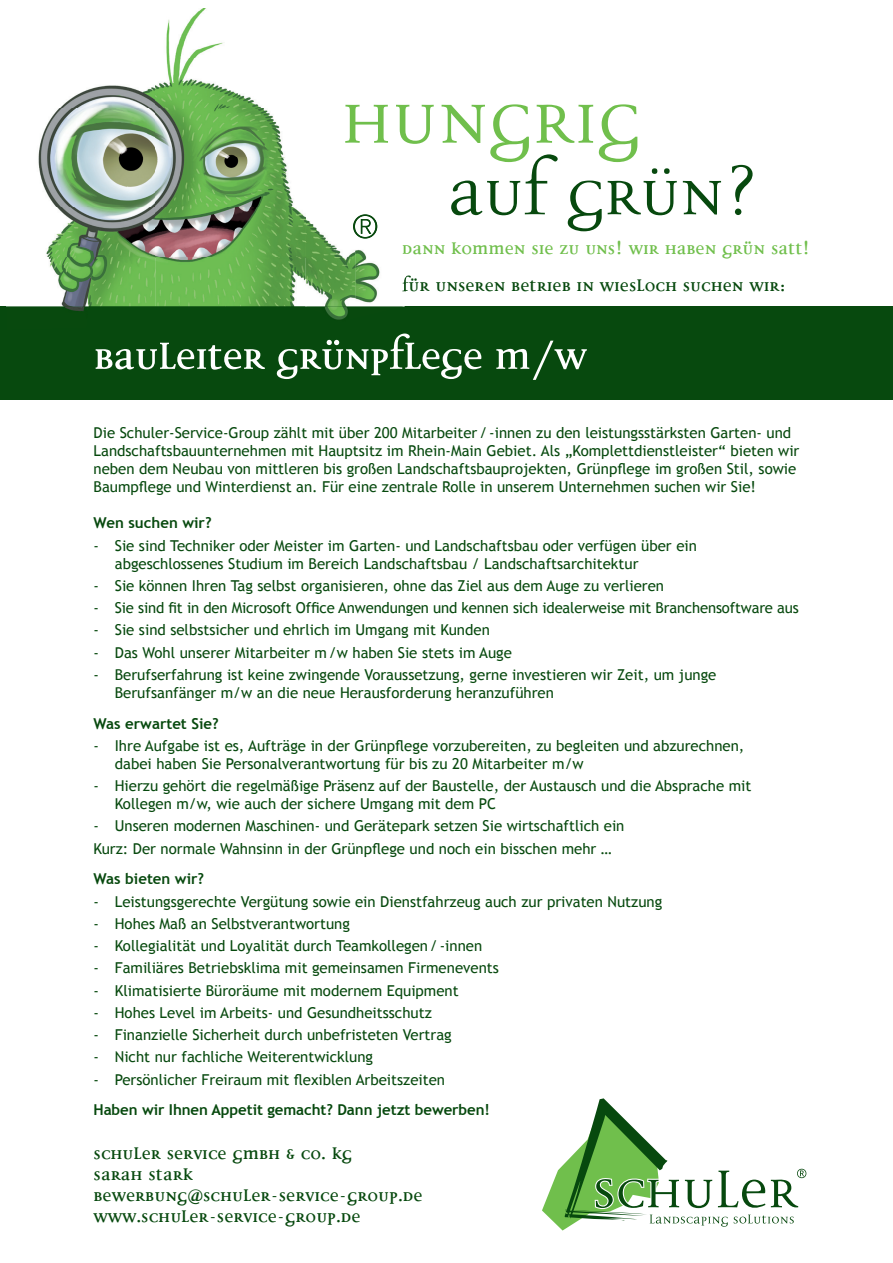
<style>
.page{position:relative;width:893px;height:1263px;background:#fff}
.page>*{position:absolute;margin:0;border:0;box-sizing:border-box;transform-origin:0 0}
.t1{font:98.4px "Disturbance";color:#70bf4c}
.t2{font:86.55px "Disturbance";letter-spacing:-.01em;color:#07490e}
.t3{font:700 51px "Disturbance";letter-spacing:-.02em;color:#fff}
.t4{font:700 22.5px/21px "Disturbance";color:#07490e}
.t5{font:700 22.5px "Disturbance";color:#70bf4c}
.t6{font:15px/18px "Trebuchet MS";color:#07490e}
.t7{font:700 15px "Trebuchet MS";letter-spacing:-.005em;color:#07490e}
</style>
<div class="page">
<svg style="left:542px;top:1098px;width:264px;height:132px"></svg>
<div style="left:0;top:307px;width:893px;height:93px;background:#07490e"></div>
<img style="left:60px;top:9px;width:202px;height:99px">
<img style="left:6px;top:108px;width:349px;height:199px">
<img style="left:355px;top:224px;width:50px;height:83px">
<img style="left:345px;top:104px;width:60px;height:58px">
<img style="left:353px;top:214px;width:24px;height:25px">
<svg style="left:403px;top:240px;width:2px;height:18px"></svg>
<img style="left:402px;top:276px;width:3px;height:16px">
<img style="left:65px;top:307px;width:283px;height:13px">
<h1 class="t1" style="left:341px;top:66px;width:301px">HUNGRIG</h1>
<h2 class="t2" style="left:447px;top:146px;width:312px">AUF GRÜN?</h2>
<h3 class="t5" style="left:402px;top:236px;width:410px">Dann kommen Sie zu uns! Wir haben Grün satt!</h3>
<h3 class="t4" style="left:402px;top:274px;width:385px">Für unseren Betrieb in Wiesloch suchen wir:</h3>
<h3 class="t3" style="left:94px;top:329px;width:495px">Bauleiter Grünpflege m/w</h3>
<p class="t6" style="left:94px;top:424px;width:707px">Die Schuler-Service-Group zählt mit über 200 Mitarbeiter / -innen zu den leistungsstärksten Garten- und Landschaftsbauunternehmen mit Hauptsitz im Rhein-Main Gebiet. Als „Komplettdienstleister“ bieten wir neben dem Neubau von mittleren bis großen Landschaftsbauprojekten, Grünpflege im großen Stil, sowie Baumpflege und Winterdienst an. Für eine zentrale Rolle in unserem Unternehmen suchen wir Sie!</p>
<p class="t7" style="left:94px;top:514px;width:120px">Wen suchen wir?</p>
<p class="t6" style="left:115px;top:537px;width:584px;text-indent:-21px">- Sie sind Techniker oder Meister im Garten- und Landschaftsbau oder verfügen über ein abgeschlossenes Studium im Bereich Landschaftsbau / Landschaftsarchitektur</p>
<p class="t6" style="left:94px;top:577px;width:572px">- Sie können Ihren Tag selbst organisieren, ohne das Ziel aus dem Auge zu verlieren</p>
<p class="t6" style="left:94px;top:599px;width:707px">- Sie sind fit in den Microsoft Office Anwendungen und kennen sich idealerweise mit Branchensoftware aus</p>
<p class="t6" style="left:94px;top:621px;width:398px">- Sie sind selbstsicher und ehrlich im Umgang mit Kunden</p>
<p class="t6" style="left:94px;top:644px;width:420px">- Das Wohl unserer Mitarbeiter m /w haben Sie stets im Auge</p>
<p class="t6" style="left:115px;top:666px;width:603px;text-indent:-21px">- Berufserfahrung ist keine zwingende Voraussetzung, gerne investieren wir Zeit, um junge<br>Berufsanfänger m/w an die neue Herausforderung heranzuführen</p>
<p class="t7" style="left:94px;top:714px;width:127px">Was erwartet Sie?</p>
<p class="t6" style="left:115px;top:737px;width:631px;text-indent:-21px">- Ihre Aufgabe ist es, Aufträge in der Grünpflege vorzubereiten, zu begleiten und abzurechnen, dabei haben Sie Personalverantwortung für bis zu 20 Mitarbeiter m/w</p>
<p class="t6" style="left:115px;top:777px;width:638px;text-indent:-21px">- Hierzu gehört die regelmäßige Präsenz auf der Baustelle, der Austausch und die Absprache mit<br>Kollegen m/w, wie auch der sichere Umgang mit dem PC</p>
<p class="t6" style="left:94px;top:815px;width:532px;line-height:22.2px">- Unseren modernen Maschinen- und Gerätepark setzen Sie wirtschaftlich ein<br>Kurz: Der normale Wahnsinn in der Grünpflege und noch ein bisschen mehr …</p>
<p class="t7" style="left:94px;top:870px;width:112px">Was bieten wir?</p>
<p class="t6" style="left:94px;top:892px;width:570px">- Leistungsgerechte Vergütung sowie ein Dienstfahrzeug auch zur privaten Nutzung</p>
<p class="t6" style="left:94px;top:915px;width:258px">- Hohes Maß an Selbstverantwortung</p>
<p class="t6" style="left:94px;top:937px;width:390px">- Kollegialität und Loyalität durch Teamkollegen / -innen</p>
<p class="t6" style="left:94px;top:959px;width:407px">- Familiäres Betriebsklima mit gemeinsamen Firmenevents</p>
<p class="t6" style="left:94px;top:981px;width:367px">- Klimatisierte Büroräume mit modernem Equipment</p>
<p class="t6" style="left:94px;top:1004px;width:340px">- Hohes Level im Arbeits- und Gesundheitsschutz</p>
<p class="t6" style="left:94px;top:1026px;width:360px">- Finanzielle Sicherheit durch unbefristeten Vertrag</p>
<p class="t6" style="left:94px;top:1048px;width:281px">- Nicht nur fachliche Weiterentwicklung</p>
<p class="t6" style="left:94px;top:1070px;width:353px">- Persönlicher Freiraum mit flexiblen Arbeitszeiten</p>
<p class="t7" style="left:94px;top:1101px;width:398px">Haben wir Ihnen Appetit gemacht? Dann jetzt bewerben!</p>
<h3 class="t4" style="left:94px;top:1142px;width:330px">Schuler Service GmbH &amp; Co. KG<br>Sarah Stark<br>Bewerbung@schuler-service-group.de www.schuler-service-group.de</h3>
</div>
